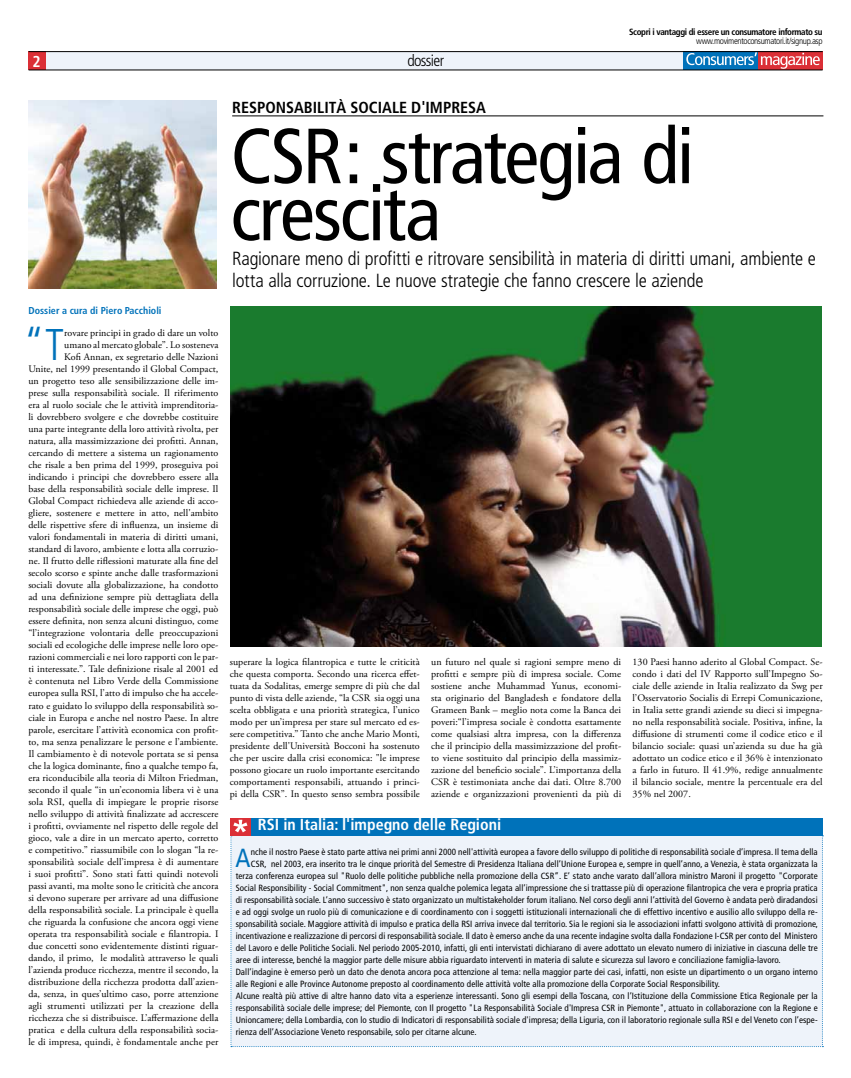
<style>
.page{position:relative;width:851px;height:1078px;background:#fff}
.page>*{position:absolute;margin:0;border:0;box-sizing:border-box;transform-origin:0 0}
.t1{font:condensed 78px/57px "Frutiger";letter-spacing:-.025em;color:#000}
.t2{font:300 condensed 44.4px "Frutiger";color:#0072ba}
.t3{font:condensed 26.2px "Frutiger";color:#0072ba}
.t4{font:300 condensed 19px/22.8px "Frutiger";letter-spacing:-.01em;color:#000}
.t5{font:700 condensed 16px "Frutiger";color:#fff}
.t6{font:700 condensed 16px "Frutiger";color:#000}
.t7{font:300 condensed 16px "Frutiger";letter-spacing:-.04em;color:#000}
.t8{font:700 condensed 15.8px "Frutiger";color:#fff}
.t9{font:10px/12px "Adobe Garamond Pro";letter-spacing:.005em;color:#000;text-align:justify}
.t10{font:700 condensed 10px "Frutiger";color:#0072ba}
.t11{font:condensed 9px "Frutiger";letter-spacing:.01em;color:#000}
.t12{font:700 condensed 9px "Frutiger";letter-spacing:-.04em;color:#000}
.t13{font:300 condensed 9px "Frutiger";letter-spacing:-.04em;color:#000}
</style>
<div class="page">
<div style="left:37px;top:52px;width:776px;height:17px;background:#eef3fa"></div>
<div style="left:29px;top:51px;width:17px;height:19px;background:#db2f36"></div>
<div style="left:683px;top:51px;width:74px;height:19px;background:#0072ba"></div>
<svg style="left:757px;top:52px;width:65px;height:18px"></svg>
<svg style="left:686px;top:52px;width:133px;height:17px"></svg>
<hr style="left:29px;top:51px;width:793px;height:1px;background:#000">
<hr style="left:29px;top:70px;width:793px;height:1px;background:#000">
<hr style="left:232px;top:115px;width:591px;height:1px;background:#000">
<img style="left:230px;top:307px;width:591px;height:339px">
<img style="left:28px;top:100px;width:188px;height:188px">
<div style="left:245px;top:818px;width:577px;height:25px;background:#0072ba"></div>
<div style="left:231px;top:818px;width:20px;height:17px;background:#db2f36"></div>
<svg style="left:230px;top:819px;width:593px;height:227px;background:#dce9f4"></svg>
<h3 class="t8" style="left:33px;top:52px;width:10px">2</h3>
<h3 class="t7" style="left:407px;top:51px;width:38px">dossier</h3>
<p class="t12" style="left:629px;top:27px;width:195px">Scopri i vantaggi di essere un consumatore informato su</p>
<p class="t13" style="left:696px;top:36px;width:128px">www.movimentoconsumatori.it/signup.asp</p>
<p class="t10" style="left:29px;top:304px;width:134px">Dossier a cura di Piero Pacchioli</p>
<h2 class="t2" style="left:24px;top:319px;width:42px">“T</h2>
<p class="t9" style="left:28px;top:327px;width:191px;text-align:right">rovare principi in grado di dare un volto<br>umano al mercato globale”. Lo sosteneva<br>Kofi Annan, ex segretario delle Nazioni<br>Unite, nel 1999 presentando il Global Compact, un progetto teso alle sensibilizzazione delle im&shy;prese sulla responsabilità sociale. Il riferimento era al ruolo sociale che le attività imprenditoria&shy;li dovrebbero svolgere e che dovrebbe costituire una parte integrante della loro attività rivolta, per natura, alla massimizzazione dei profitti. Annan, cercando di mettere a sistema un ragionamento che risale a ben prima del 1999, proseguiva poi indicando i principi che dovrebbero essere alla base della responsabilità sociale delle imprese. Il Global Compact richiedeva alle aziende di acco&shy;gliere, sostenere e mettere in atto, nell'ambito delle rispettive sfere di influenza, un insieme di valori fondamentali in materia di diritti umani, standard di lavoro, ambiente e lotta alla corruzio&shy;ne. Il frutto delle riflessioni maturate alla fine del secolo scorso e spinte anche dalle trasformazioni sociali dovute alla globalizzazione, ha condotto ad una definizione sempre più dettagliata della responsabilità sociale delle imprese che oggi, può essere definita, non senza alcuni distinguo, come “l’integrazione volontaria delle preoccupazioni sociali ed ecologiche delle imprese nelle loro ope&shy;razioni commerciali e nei loro rapporti con le par&shy;ti interessate.”. Tale definizione risale al 2001 ed è contenuta nel Libro Verde della Commissione europea sulla RSI, l’atto di impulso che ha accele&shy;rato e guidato lo sviluppo della responsabilità so&shy;ciale in Europa e anche nel nostro Paese. In altre parole, esercitare l’attività economica con profit&shy;to, ma senza penalizzare le persone e l’ambiente.<br>Il cambiamento è di notevole portata se si pensa che la logica dominante, fino a qualche tempo fa, era riconducibile alla teoria di Milton Friedman, secondo il quale “in un’economia libera vi è una sola RSI, quella di impiegare le proprie risorse nello sviluppo di attività finalizzate ad accrescere i profitti, ovviamente nel rispetto delle regole del gioco, vale a dire in un mercato aperto, corretto e competitivo.” riassumibile con lo slogan “la re&shy;sponsabilità sociale dell’impresa è di aumentare i suoi profitti”. Sono stati fatti quindi notevoli passi avanti, ma molte sono le criticità che ancora si devono superare per arrivare ad una diffusione della responsabilità sociale. La principale è quella che riguarda la confusione che ancora oggi viene operata tra responsabilità sociale e filantropia. I due concetti sono evidentemente distinti riguar&shy;dando, il primo, le modalità attraverso le quali l’azienda produce ricchezza, mentre il secondo, la distribuzione della ricchezza prodotta dall’azien&shy;da, senza, in ques’ultimo caso, porre attenzione agli strumenti utilizzati per la creazione della ricchezza che si distribuisce. L’affermazione della pratica e della cultura della responsabilità socia&shy;le di impresa, quindi, è fondamentale anche per</p>
<h3 class="t6" style="left:232px;top:97px;width:255px">RESPONSABILITÀ SOCIALE D'IMPRESA</h3>
<h1 class="t1" style="left:231px;top:128px;width:465px">CSR: strategia di crescita</h1>
<h3 class="t4" style="left:232px;top:247px;width:585px">Ragionare meno di profitti e ritrovare sensibilità in materia di diritti umani, ambiente e lotta alla corruzione. Le nuove strategie che fanno crescere le aziende</h3>
<p class="t9" style="left:230px;top:655px;width:191px">superare la logica filantropica e tutte le criticità che questa comporta. Secondo una ricerca effet&shy;tuata da Sodalitas, emerge sempre di più che dal punto di vista delle aziende, “la CSR sia oggi una scelta obbligata e una priorità strategica, l’unico modo per un’impresa per stare sul mercato ed es&shy;sere competitiva.” Tanto che anche Mario Monti, presidente dell'Università Bocconi ha sostenuto che per uscire dalla crisi economica: "le imprese possono giocare un ruolo importante esercitando comportamenti responsabili, attuando i princi&shy;pi della CSR”. In questo senso sembra possibile</p>
<p class="t9" style="left:431px;top:655px;width:191px">un futuro nel quale si ragioni sempre meno di profitti e sempre più di impresa sociale. Come sostiene anche Muhammad Yunus, economi&shy;sta originario del Bangladesh e fondatore della Grameen Bank – meglio nota come la Banca dei poveri:“l’impresa sociale è condotta esattamente come qualsiasi altra impresa, con la differenza che il principio della massimizzazione del profit&shy;to viene sostituito dal principio della massimiz&shy;zazione del beneficio sociale”. L’importanza della CSR è testimoniata anche dai dati. Oltre 8.700 aziende e organizzazioni provenienti da più di</p>
<p class="t9" style="left:632px;top:655px;width:191px">130 Paesi hanno aderito al Global Compact. Se&shy;condo i dati del IV Rapporto sull’Impegno So&shy;ciale delle aziende in Italia realizzato da Swg per l’Osservatorio Socialis di Errepi Comunicazione, in Italia sette grandi aziende su dieci si impegna&shy;no nella responsabilità sociale. Positiva, infine, la diffusione di strumenti come il codice etico e il bilancio sociale: quasi un’azienda su due ha già adottato un codice etico e il 36% è intenzionato a farlo in futuro. Il 41.9%, redige annualmente il bilancio sociale, mentre la percentuale era del 35% nel 2007.</p>
<h3 class="t5" style="left:258px;top:815px;width:245px">RSI in Italia: l'impegno delle Regioni</h3>
<h3 class="t3" style="left:235px;top:842px;width:17px">A</h3>
<p class="t11" style="left:251px;top:846px;width:568px">nche il nostro Paese è stato parte attiva nei primi anni 2000 nell'attività europea a favore dello sviluppo di politiche di responsabilità sociale d’impresa. Il tema della</p>
<p class="t11" style="left:251px;top:858px;width:568px">CSR, nel 2003, era inserito tra le cinque priorità del Semestre di Presidenza Italiana dell’Unione Europea e, sempre in quell’anno, a Venezia, è stata organizzata la</p>
<p class="t11" style="left:236px;top:870px;width:583px">terza conferenza europea sul "Ruolo delle politiche pubbliche nella promozione della CSR”. E’ stato anche varato dall’allora ministro Maroni il progetto "Corporate</p>
<p class="t11" style="left:236px;top:882px;width:583px">Social Responsibility - Social Commitment", non senza qualche polemica legata all’impressione che si trattasse più di operazione filantropica che vera e propria pratica</p>
<p class="t11" style="left:236px;top:894px;width:583px">di responsabilità sociale. L’anno successivo è stato organizzato un multistakeholder forum italiano. Nel corso degli anni l’attività del Governo è andata però diradandosi</p>
<p class="t11" style="left:236px;top:906px;width:583px">e ad oggi svolge un ruolo più di comunicazione e di coordinamento con i soggetti istituzionali internazionali che di effettivo incentivo e ausilio allo sviluppo della re-</p>
<p class="t11" style="left:236px;top:918px;width:583px">sponsabilità sociale. Maggiore attività di impulso e pratica della RSI arriva invece dal territorio. Sia le regioni sia le associazioni infatti svolgono attività di promozione,</p>
<p class="t11" style="left:236px;top:930px;width:583px">incentivazione e realizzazione di percorsi di responsabilità sociale. Il dato è emerso anche da una recente indagine svolta dalla Fondazione I-CSR per conto del Ministero</p>
<p class="t11" style="left:236px;top:942px;width:583px">del Lavoro e delle Politiche Sociali. Nel periodo 2005-2010, infatti, gli enti intervistati dichiarano di avere adottato un elevato numero di iniziative in ciascuna delle tre</p>
<p class="t11" style="left:236px;top:954px;width:546px">aree di interesse, benché la maggior parte delle misure abbia riguardato interventi in materia di salute e sicurezza sul lavoro e conciliazione famiglia-lavoro.</p>
<p class="t11" style="left:236px;top:966px;width:583px">Dall’indagine è emerso però un dato che denota ancora poca attenzione al tema: nella maggior parte dei casi, infatti, non esiste un dipartimento o un organo interno</p>
<p class="t11" style="left:236px;top:978px;width:485px">alle Regioni e alle Province Autonome preposto al coordinamento delle attività volte alla promozione della Corporate Social Responsibility.</p>
<p class="t11" style="left:236px;top:990px;width:583px">Alcune realtà più attive di altre hanno dato vita a esperienze interessanti. Sono gli esempi della Toscana, con l’Istituzione della Commissione Etica Regionale per la</p>
<p class="t11" style="left:236px;top:1002px;width:583px">responsabilità sociale delle imprese; del Piemonte, con Il progetto "La Responsabilità Sociale d'Impresa CSR in Piemonte", attuato in collaborazione con la Regione e</p>
<p class="t11" style="left:236px;top:1014px;width:583px">Unioncamere; della Lombardia, con lo studio di Indicatori di responsabilità sociale d'impresa; della Liguria, con il laboratorio regionale sulla RSI e del Veneto con l’espe-</p>
<p class="t11" style="left:236px;top:1026px;width:242px">rienza dell’Associazione Veneto responsabile, solo per citarne alcune.</p>
</div>
